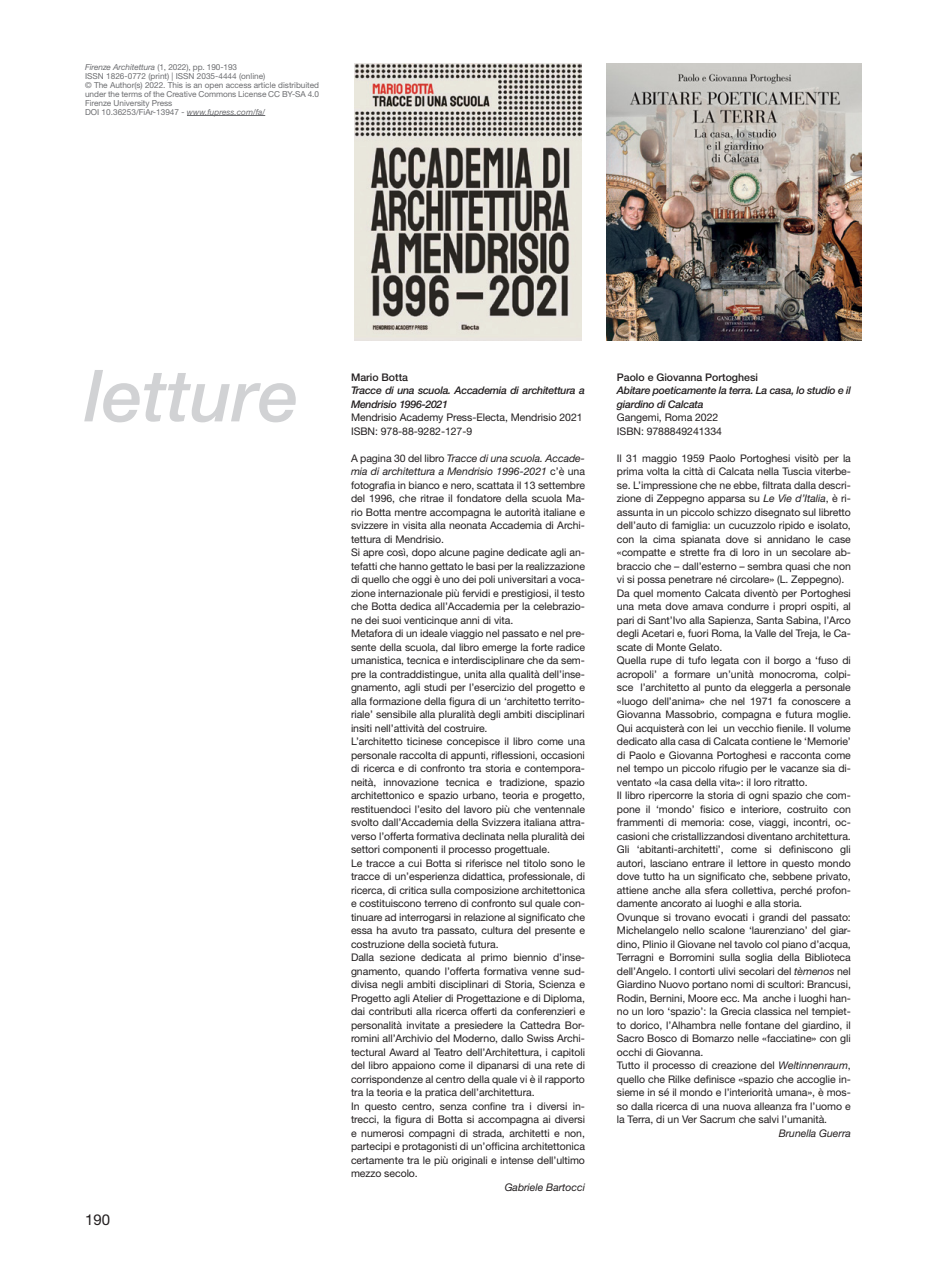
<style>
.page{position:relative;width:936px;height:1263px;background:#fff}
.page>*{position:absolute;margin:0;border:0;box-sizing:border-box;transform-origin:0 0}
.t1{font:italic 500 72px "Helvetica Neue LT Pro";color:#d1d2d4}
.t2{font:15px "Helvetica Neue LT Pro";color:#231f20}
.testi{font:10.5px/13.5px "Helvetica Neue LT Pro";letter-spacing:-.005em;color:#231f20;text-align:justify}
.testi-2{font:italic 500 10.5px/13.5px "Helvetica Neue LT Pro";letter-spacing:-.025em;color:#231f20}
.testi-3{font:500 10.5px "Helvetica Neue LT Pro";color:#231f20}
.recensore{font:italic 10.5px "Helvetica Neue LT Pro";letter-spacing:-.005em;color:#231f20}
.testi-4{font:8.25px/9px "Helvetica Neue LT Pro";color:#6c6d70;text-align:justify}
.testatina{font:italic 8.25px "Helvetica Neue LT Pro";letter-spacing:-.01em;color:#6c6d70}
.s1{font-style:normal}
.s2{font-style:italic}
</style>
<div class="page">
<img style="left:354px;top:64px;width:228px;height:276px">
<hr style="left:187px;top:115px;width:78px;height:1px;background:#6c6d70">
<img style="left:606px;top:64px;width:255px;height:276px">
<p class="testatina" style="left:85px;top:62px;width:154px">Firenze Architettura <span class="s1">(1, 2022), pp. 190-193</span></p>
<p class="testi-4" style="left:85px;top:71px;width:182px">ISSN 1826-0772 (print) | ISSN 2035-4444 (online)</p>
<p class="testi-4" style="left:85px;top:80px;width:235px">© The Author(s) 2022. This is an open access article distribuited under the terms of the Creative Commons License CC BY-SA 4.0<br>Firenze University Press</p>
<p class="testi-4" style="left:85px;top:107px;width:182px">DOI 10.36253/FiAr-13947 <span class="s2">- www.fupress.com/fa/</span></p>
<p class="t1" style="left:85px;top:352px;width:215px">letture</p>
<h2 class="t2" style="left:85px;top:1210px;width:27px">190</h2>
<p class="testi-3" style="left:351px;top:371px;width:58px">Mario Botta</p>
<p class="testi-2" style="left:351px;top:383px;width:235px">Tracce di una scuola. Accademia di architettura a<br>Mendrisio 1996-2021</p>
<p class="testi" style="left:351px;top:410px;width:233px">Mendrisio Academy Press-Electa, Mendrisio 2021</p>
<p class="testi" style="left:351px;top:424px;width:123px">ISBN: 978-88-9282-127-9</p>
<p class="testi" style="left:351px;top:451px;width:235px">A pagina 30 del libro <span class="s2">Tracce di una scuola. Accade&shy;mia di architettura a Mendrisio 1996-2021</span> c’è una fotografia in bianco e nero, scattata il 13 settembre del 1996, che ritrae il fondatore della scuola Ma&shy;rio Botta mentre accompagna le autorità italiane e svizzere in visita alla neonata Accademia di Archi&shy;tettura di Mendrisio.</p>
<p class="testi" style="left:351px;top:545px;width:235px">Si apre così, dopo alcune pagine dedicate agli an&shy;tefatti che hanno gettato le basi per la realizzazione di quello che oggi è uno dei poli universitari a voca&shy;zione internazionale più fervidi e prestigiosi, il testo che Botta dedica all’Accademia per la celebrazio&shy;ne dei suoi venticinque anni di vita.</p>
<p class="testi" style="left:351px;top:626px;width:235px">Metafora di un ideale viaggio nel passato e nel pre&shy;sente della scuola, dal libro emerge la forte radice umanistica, tecnica e interdisciplinare che da sem&shy;pre la contraddistingue, unita alla qualità dell’inse&shy;gnamento, agli studi per l’esercizio del progetto e alla formazione della figura di un ‘architetto territo&shy;riale’ sensibile alla pluralità degli ambiti disciplinari insiti nell’attività del costruire.</p>
<p class="testi" style="left:351px;top:734px;width:235px">L’architetto ticinese concepisce il libro come una personale raccolta di appunti, riflessioni, occasioni di ricerca e di confronto tra storia e contempora&shy;neità, innovazione tecnica e tradizione, spazio architettonico e spazio urbano, teoria e progetto, restituendoci l’esito del lavoro più che ventennale svolto dall’Accademia della Svizzera italiana attra&shy;verso l’offerta formativa declinata nella pluralità dei settori componenti il processo progettuale.</p>
<p class="testi" style="left:351px;top:856px;width:235px">Le tracce a cui Botta si riferisce nel titolo sono le tracce di un’esperienza didattica, professionale, di ricerca, di critica sulla composizione architettonica e costituiscono terreno di confronto sul quale con&shy;tinuare ad interrogarsi in relazione al significato che essa ha avuto tra passato, cultura del presente e costruzione della società futura.</p>
<p class="testi" style="left:351px;top:950px;width:235px">Dalla sezione dedicata al primo biennio d’inse&shy;gnamento, quando l’offerta formativa venne sud&shy;divisa negli ambiti disciplinari di Storia, Scienza e Progetto agli Atelier di Progettazione e di Diploma, dai contributi alla ricerca offerti da conferenzieri e personalità invitate a presiedere la Cattedra Bor&shy;romini all’Archivio del Moderno, dallo Swiss Archi&shy;tectural Award al Teatro dell’Architettura, i capitoli del libro appaiono come il dipanarsi di una rete di corrispondenze al centro della quale vi è il rapporto tra la teoria e la pratica dell’architettura.</p>
<p class="testi" style="left:351px;top:1099px;width:235px">In questo centro, senza confine tra i diversi in&shy;trecci, la figura di Botta si accompagna ai diversi e numerosi compagni di strada, architetti e non, partecipi e protagonisti di un’officina architettonica certamente tra le più originali e intense dell’ultimo mezzo secolo.</p>
<p class="recensore" style="left:504px;top:1180px;width:82px">Gabriele Bartocci</p>
<p class="testi-3" style="left:617px;top:370px;width:143px">Paolo e Giovanna Portoghesi</p>
<p class="testi-2" style="left:617px;top:383px;width:235px">Abitare poeticamente la terra. La casa, lo studio e il giardino di Calcata</p>
<p class="testi" style="left:617px;top:410px;width:103px">Gangemi, Roma 2022</p>
<p class="testi" style="left:617px;top:424px;width:107px">ISBN: 9788849241334</p>
<p class="testi" style="left:617px;top:451px;width:235px">Il 31 maggio 1959 Paolo Portoghesi visitò per la prima volta la città di Calcata nella Tuscia viterbe&shy;se. L’impressione che ne ebbe, filtrata dalla descri&shy;zione di Zeppegno apparsa su <span class="s2">Le Vie d’Italia</span>, è ri&shy;assunta in un piccolo schizzo disegnato sul libretto dell’auto di famiglia: un cucuzzolo ripido e isolato, con la cima spianata dove si annidano le case «compatte e strette fra di loro in un secolare ab&shy;braccio che – dall’esterno – sembra quasi che non vi si possa penetrare né circolare» (L. Zeppegno).</p>
<p class="testi" style="left:617px;top:586px;width:235px">Da quel momento Calcata diventò per Portoghesi una meta dove amava condurre i propri ospiti, al pari di Sant’Ivo alla Sapienza, Santa Sabina, l’Arco degli Acetari e, fuori Roma, la Valle del Treja, le Ca&shy;scate di Monte Gelato.</p>
<p class="testi" style="left:617px;top:653px;width:235px">Quella rupe di tufo legata con il borgo a ‘fuso di acropoli’ a formare un’unità monocroma, colpi&shy;sce l’architetto al punto da eleggerla a personale «luogo dell’anima» che nel 1971 fa conoscere a Giovanna Massobrio, compagna e futura moglie.<br>Qui acquisterà con lei un vecchio fienile. Il volume dedicato alla casa di Calcata contiene le ‘Memorie’ di Paolo e Giovanna Portoghesi e racconta come nel tempo un piccolo rifugio per le vacanze sia di&shy;ventato «la casa della vita»: il loro ritratto.</p>
<p class="testi" style="left:617px;top:788px;width:235px">Il libro ripercorre la storia di ogni spazio che com&shy;pone il ‘mondo’ fisico e interiore, costruito con frammenti di memoria: cose, viaggi, incontri, oc&shy;casioni che cristallizzandosi diventano architettura.</p>
<p class="testi" style="left:617px;top:842px;width:235px">Gli ‘abitanti-architetti’, come si definiscono gli autori, lasciano entrare il lettore in questo mondo dove tutto ha un significato che, sebbene privato, attiene anche alla sfera collettiva, perché profon&shy;damente ancorato ai luoghi e alla storia.</p>
<p class="testi" style="left:617px;top:910px;width:235px">Ovunque si trovano evocati i grandi del passato:<br>Michelangelo nello scalone ‘laurenziano’ del giar&shy;dino, Plinio il Giovane nel tavolo col piano d’acqua, Terragni e Borromini sulla soglia della Biblioteca dell’Angelo. I contorti ulivi secolari del <span class="s2">tèmenos</span> nel Giardino Nuovo portano nomi di scultori: Brancusi, Rodin, Bernini, Moore ecc. Ma anche i luoghi han&shy;no un loro ‘spazio’: la Grecia classica nel tempiet&shy;to dorico, l’Alhambra nelle fontane del giardino, il Sacro Bosco di Bomarzo nelle «facciatine» con gli occhi di Giovanna.</p>
<p class="testi" style="left:617px;top:1058px;width:235px">Tutto il processo di creazione del <span class="s2">Weltinnenraum</span>, quello che Rilke definisce «spazio che accoglie in&shy;sieme in sé il mondo e l’interiorità umana», è mos&shy;so dalla ricerca di una nuova alleanza fra l’uomo e la Terra, di un Ver Sacrum che salvi l’umanità.</p>
<p class="recensore" style="left:778px;top:1126px;width:74px">Brunella Guerra</p>
</div>
